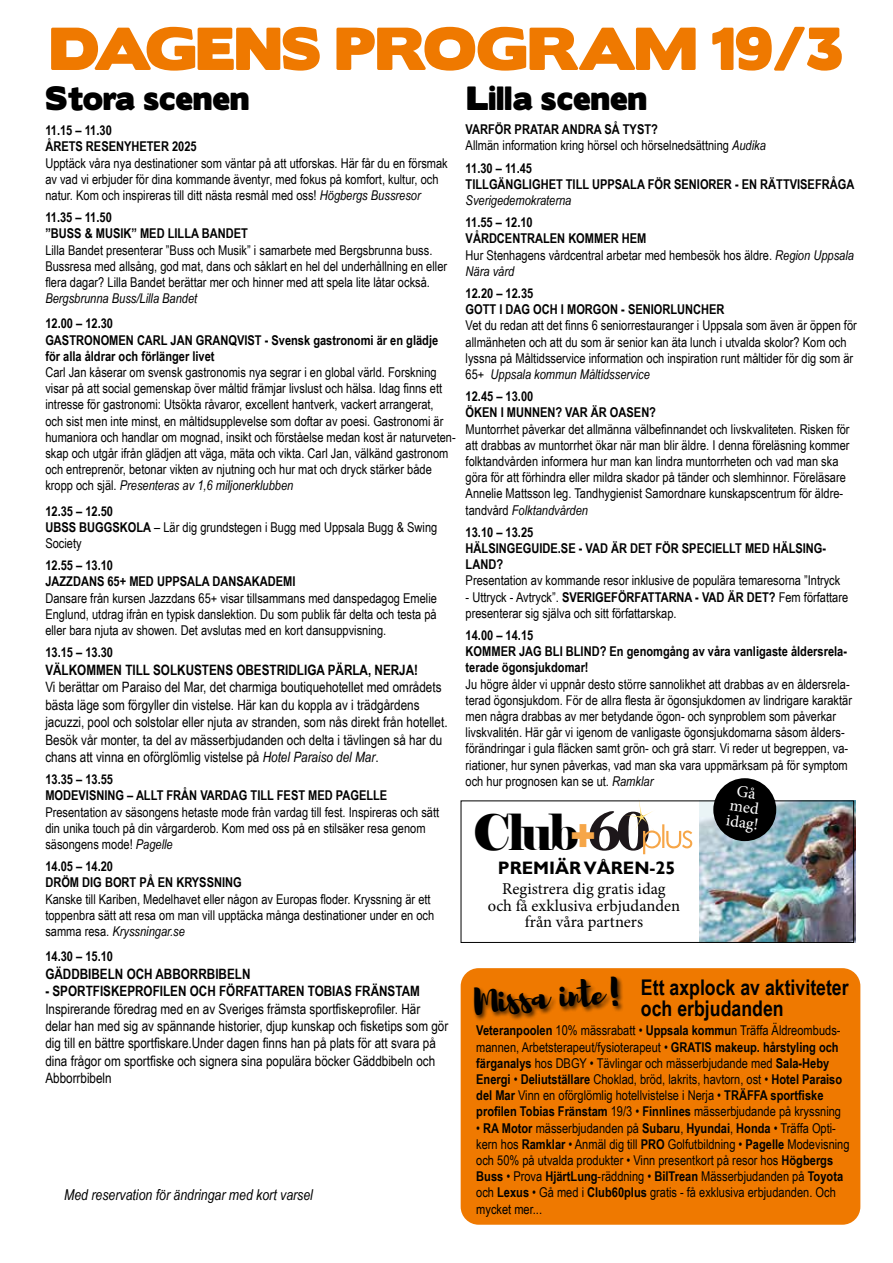
<style>
.page{position:relative;width:893px;height:1263px;background:#fff}
.page>*{position:absolute;margin:0;border:0;box-sizing:border-box;transform-origin:0 0}
.t1{font:54px "Boris Black Bloxx";color:#ef7900}
.t2{font:49.5px "Elephant";color:#000;scale:.95 1}
.t3{font:33.9px "Brusher";color:#000}
.t4{font:30px "Boris Black Bloxx";color:#000}
.t5{font:700 21.6px "Arial Narrow";color:#000}
.t6{font:700 18px "Gill Sans";color:#000}
.t7{font:16.5px/16.5px "Minion Pro";color:#000;text-align:center}
.t8{font:16.5px/15px "Minion Pro";color:#fff;text-align:center}
.t9{font:italic 15px "Arial Narrow";color:#000}
.t10{font:14.25px/17.4px "Arial Narrow";color:#000}
.t11{font:700 14.25px "Arial Narrow";color:#000}
.t12{font:13.5px/16.2px "Arial Narrow";color:#000}
.t13{font:700 13.5px/16.2px "Arial Narrow";color:#000}
.t14{font:italic 13.5px "Arial Narrow";color:#000}
.s1{font-style:italic}
.s2{font-weight:700}
.s3{font-family:"Benton Sans";font-weight:900;font-size:42.9px;color:#f6a648}
</style>
<div class="page">
<div style="left:461px;top:968px;width:399px;height:257px;background:#ef7900;border-radius:18px"></div>
<div style="left:473px;top:975px;width:151px;height:47px;background:#000;opacity:.67"></div>
<svg style="left:589px;top:800px;width:104px;height:54px"></svg>
<img style="left:700px;top:801px;width:155px;height:142px">
<div style="left:713px;top:778px;width:63px;height:63px;background:#000;border-radius:50%"></div>
<div style="left:461px;top:801px;width:393px;height:142px;border:1px solid #000"></div>
<h1 class="t1" style="left:50px;top:8px;width:795px">DAGENS PROGRAM 19/3</h1>
<h3 class="t4" style="left:45px;top:75px;width:205px">Stora scenen</h3>
<p class="t13" style="left:45px;top:122px;width:153px">11.15 – 11.30<br>ÅRETS RESENYHETER 2025</p>
<p class="t12" style="left:45px;top:154px;width:404px">Upptäck våra nya destinationer som väntar på att utforskas. Här får du en försmak av vad vi erbjuder för dina kommande äventyr, med fokus på komfort, kultur, och natur. Kom och inspireras till ditt nästa resmål med oss! <span class="s1">Högbergs Bussresor</span></p>
<p class="t13" style="left:45px;top:209px;width:204px">11.35 – 11.50<br>”BUSS &amp; MUSIK” MED LILLA BANDET</p>
<p class="t12" style="left:45px;top:241px;width:403px">Lilla Bandet presenterar ”Buss och Musik” i samarbete med Bergsbrunna buss.<br>Bussresa med allsång, god mat, dans och såklart en hel del underhållning en eller flera dagar? Lilla Bandet berättar mer och hinner med att spela lite låtar också.</p>
<p class="t14" style="left:45px;top:289px;width:153px">Bergsbrunna Buss/Lilla Bandet</p>
<p class="t13" style="left:45px;top:315px;width:394px">12.00 – 12.30<br>GASTRONOMEN CARL JAN GRANQVIST - Svensk gastronomi är en glädje för alla åldrar och förlänger livet</p>
<p class="t12" style="left:45px;top:364px;width:412px">Carl Jan kåserar om svensk gastronomis nya segrar i en global värld. Forskning visar på att social gemenskap över måltid främjar livslust och hälsa. Idag finns ett intresse för gastronomi: Utsökta råvaror, excellent hantverk, vackert arrangerat,<br>och sist men inte minst, en måltidsupplevelse som doftar av poesi. Gastronomi är humaniora och handlar om mognad, insikt och förståelse medan kost är naturveten&shy;skap och utgår ifrån glädjen att väga, mäta och vikta. Carl Jan, välkänd gastronom och entreprenör, betonar vikten av njutning och hur mat och dryck stärker både kropp och själ. <span class="s1">Presenteras av 1,6 miljonerklubben</span></p>
<p class="t12" style="left:45px;top:502px;width:393px"><span class="s2">12.35 – 12.50<br>UBSS BUGGSKOLA</span> – Lär dig grundstegen i Bugg med Uppsala Bugg &amp; Swing<br>Society</p>
<p class="t13" style="left:45px;top:557px;width:252px">12.55 – 13.10<br>JAZZDANS 65+ MED UPPSALA DANSAKADEMI</p>
<p class="t12" style="left:45px;top:589px;width:393px;text-align:justify">Dansare från kursen Jazzdans 65+ visar tillsammans med danspedagog Emelie Englund, utdrag ifrån en typisk danslektion. Du som publik får delta och testa på eller bara njuta av showen. Det avslutas med en kort dansuppvisning.</p>
<p class="t13" style="left:45px;top:644px;width:69px">13.15 – 13.30</p>
<p class="t11" style="left:45px;top:659px;width:374px">VÄLKOMMEN TILL SOLKUSTENS OBESTRIDLIGA PÄRLA, NERJA!</p>
<p class="t10" style="left:45px;top:678px;width:404px">Vi berättar om Paraiso del Mar, det charmiga boutiquehotellet med områdets bästa läge som förgyller din vistelse. Här kan du koppla av i trädgårdens jacuzzi, pool och solstolar eller njuta av stranden, som nås direkt från hotellet.<br>Besök vår monter, ta del av mässerbjudanden och delta i tävlingen så har du chans att vinna en oförglömlig vistelse på <span class="s1">Hotel Paraiso del Mar</span>.</p>
<p class="t13" style="left:45px;top:771px;width:343px">13.35 – 13.55<br>MODEVISNING – ALLT FRÅN VARDAG TILL FEST MED PAGELLE</p>
<p class="t12" style="left:45px;top:803px;width:395px">Presentation av säsongens hetaste mode från vardag till fest. Inspireras och sätt din unika touch på din vårgarderob. Kom med oss på en stilsäker resa genom säsongens mode! <span class="s1">Pagelle</span></p>
<p class="t13" style="left:45px;top:858px;width:198px">14.05 – 14.20<br>DRÖM DIG BORT PÅ EN KRYSSNING</p>
<p class="t12" style="left:45px;top:890px;width:390px">Kanske till Kariben, Medelhavet eller någon av Europas floder. Kryssning är ett toppenbra sätt att resa om man vill upptäcka många destinationer under en och samma resa. <span class="s1">Kryssningar.se</span></p>
<p class="t13" style="left:45px;top:948px;width:69px">14.30 – 15.10</p>
<p class="t11" style="left:45px;top:963px;width:207px">GÄDDBIBELN OCH ABBORRBIBELN</p>
<p class="t11" style="left:45px;top:980px;width:376px">- SPORTFISKEPROFILEN OCH FÖRFATTAREN TOBIAS FRÄNSTAM</p>
<p class="t10" style="left:45px;top:999px;width:404px">Inspirerande föredrag med en av Sveriges främsta sportfiskeprofiler. Här delar han med sig av spännande historier, djup kunskap och fisketips som gör dig till en bättre sportfiskare.Under dagen finns han på plats för att svara på dina frågor om sportfiske och signera sina populära böcker Gäddbibeln och Abborrbibeln</p>
<p class="t9" style="left:64px;top:1184px;width:250px">Med reservation för ändringar med kort varsel</p>
<h3 class="t4" style="left:467px;top:75px;width:182px">Lilla scenen</h3>
<p class="t12" style="left:466px;top:121px;width:302px"><span class="s2">VARFÖR PRATAR ANDRA SÅ TYST?<br></span>Allmän information kring hörsel och hörselnedsättning <span class="s1">Audika</span></p>
<p class="t13" style="left:466px;top:159px;width:390px">11.30 – 11.45<br>TILLGÄNGLIGHET TILL UPPSALA FÖR SENIORER - EN RÄTTVISEFRÅGA</p>
<p class="t14" style="left:466px;top:191px;width:107px">Sverigedemokraterna</p>
<p class="t12" style="left:466px;top:214px;width:390px"><span class="s2">11.55 – 12.10<br>VÅRDCENTRALEN KOMMER HEM<br></span>Hur Stenhagens vårdcentral arbetar med hembesök hos äldre. <span class="s1">Region Uppsala<br>Nära vård</span></p>
<p class="t13" style="left:466px;top:284px;width:260px">12.20 – 12.35<br>GOTT I DAG OCH I MORGON - SENIORLUNCHER</p>
<p class="t12" style="left:466px;top:317px;width:393px">Vet du redan att det finns 6 seniorrestauranger i Uppsala som även är öppen för allmänheten och att du som är senior kan äta lunch i utvalda skolor? Kom och lyssna på Måltidsservice information och inspiration runt måltider för dig som är 65+ <span class="s1">Uppsala kommun Måltidsservice</span></p>
<p class="t13" style="left:466px;top:388px;width:192px">12.45 – 13.00<br>ÖKEN I MUNNEN? VAR ÄR OASEN?</p>
<p class="t12" style="left:466px;top:420px;width:385px">Muntorrhet påverkar det allmänna välbefinnandet och livskvaliteten. Risken för att drabbas av muntorrhet ökar när man blir äldre. I denna föreläsning kommer folktandvården informera hur man kan lindra muntorrheten och vad man ska göra för att förhindra eller mildra skador på tänder och slemhinnor. Föreläsare Annelie Mattsson leg. Tandhygienist Samordnare kunskapscentrum för äldre&shy;tandvård <span class="s1">Folktandvården</span></p>
<p class="t13" style="left:466px;top:523px;width:362px">13.10 – 13.25<br>HÄLSINGEGUIDE.SE - VAD ÄR DET FÖR SPECIELLT MED HÄLSING-<br>LAND?</p>
<p class="t12" style="left:466px;top:572px;width:376px">Presentation av kommande resor inklusive de populära temaresorna ”Intryck</p>
<p class="t12" style="left:466px;top:588px;width:384px">- Uttryck - Avtryck”. <span class="s2">SVERIGEFÖRFATTARNA - VAD ÄR DET?</span> Fem författare presenterar sig själva och sitt författarskap.</p>
<p class="t13" style="left:466px;top:626px;width:383px">14.00 – 14.15<br>KOMMER JAG BLI BLIND? En genomgång av våra vanligaste åldersrela&shy;terade ögonsjukdomar!</p>
<p class="t12" style="left:466px;top:675px;width:388px">Ju högre ålder vi uppnår desto större sannolikhet att drabbas av en åldersrela&shy;terad ögonsjukdom. För de allra flesta är ögonsjukdomen av lindrigare karaktär men några drabbas av mer betydande ögon- och synproblem som påverkar livskvalitén. Här går vi igenom de vanligaste ögonsjukdomarna såsom ålders&shy;förändringar i gula fläcken samt grön- och grå starr. Vi reder ut begreppen, va&shy;riationer, hur synen påverkas, vad man ska vara uppmärksam på för symptom och hur prognosen kan se ut. <span class="s1">Ramklar</span></p>
<p class="t8" style="left:731px;top:783px;width:34px;rotate:8deg">Gå med idag!</p>
<h2 class="t2" style="left:473px;top:801px;width:132px">Club<span class="s3">+</span></h2>
<h3 class="t6" style="left:498px;top:857px;width:179px">PREMIÄR VÅREN-25</h3>
<p class="t7" style="left:488px;top:880px;width:194px">Registrera dig gratis idag<br>och få exklusiva erbjudanden från våra partners</p>
<h3 class="t3" style="left:473px;top:983px;width:153px;rotate:-4deg">Missa inte!</h3>
<h3 class="t5" style="left:641px;top:971px;width:209px">Ett axplock av aktiviteter</h3>
<h3 class="t5" style="left:641px;top:992px;width:144px">och erbjudanden</h3>
<p class="t12" style="left:476px;top:1022px;width:367px"><span class="s2">Veteranpoolen</span> 10% mässrabatt • <span class="s2">Uppsala kommu</span>n Träffa Äldreombuds&shy;mannen, Arbetsterapeut/fysioterapeut • <span class="s2">GRATIS makeup. hårstyling och färganalys</span> hos DBGY • Tävlingar och mässerbjudande med <span class="s2">Sala-Heby Energi</span> • <span class="s2">Deliutställare</span> Choklad, bröd, lakrits, havtorn, ost • <span class="s2">Hotel Paraiso del Mar</span> Vinn en oförglömlig hotellvistelse i Nerja • <span class="s2">TRÄFFA sportfiske profilen Tobias Fränstam</span> 19/3 • <span class="s2">Finnlines</span> mässerbjudande på kryssning</p>
<p class="t12" style="left:476px;top:1119px;width:375px">• <span class="s2">RA Motor</span> mässerbjudanden på <span class="s2">Subaru</span>, <span class="s2">Hyundai</span>, <span class="s2">Honda</span> • Träffa Opti&shy;kern hos <span class="s2">Ramklar</span> • Anmäl dig till <span class="s2">PRO</span> Golfutbildning • <span class="s2">Pagelle</span> Modevisning och 50% på utvalda produkter • Vinn presentkort på resor hos <span class="s2">Högbergs Buss</span> • Prova <span class="s2">HjärtLung</span>-räddning • <span class="s2">BilTrean</span> Mässerbjudanden på <span class="s2">Toyota </span>och <span class="s2">Lexus</span> • Gå med i <span class="s2">Club60plus</span> gratis - få exklusiva erbjudanden. Och mycket mer...</p>
</div>
